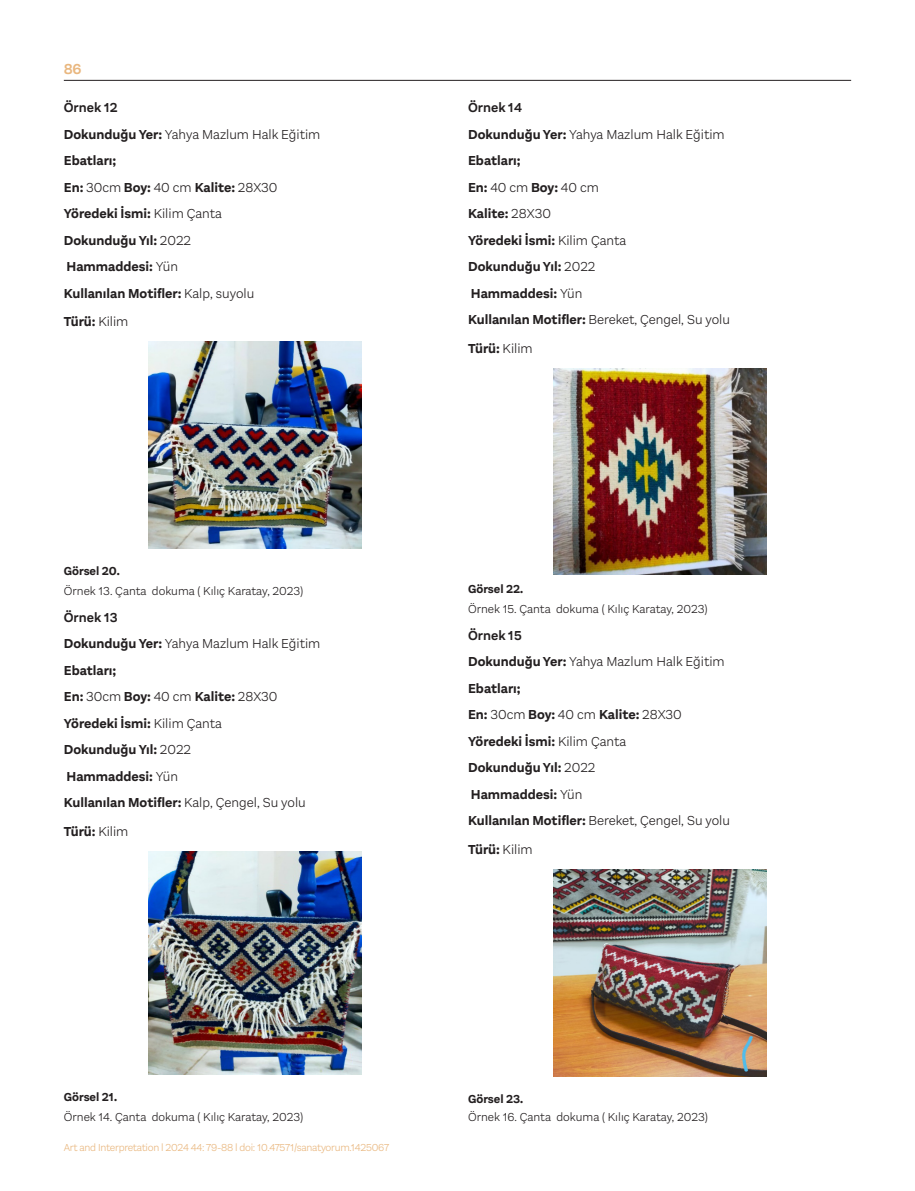
<style>
.page{position:relative;width:915px;height:1191px;background:#fff}
.page>*{position:absolute;margin:0;border:0;box-sizing:border-box;transform-origin:0 0}
.t1{font:600 15px "Aestetico";color:#e9b77f}
.t2{font:700 13.5px "Aestetico";color:#231f20}
.t3{font:300 13.5px "Aestetico";color:#231f20}
.t4{font:600 13.5px "Aestetico";color:#231f20}
.t5{font:300 12px "Aestetico";color:#231f20}
.t6{font:700 12px "Aestetico";color:#231f20}
.t7{font:300 10.5px "Aestetico";letter-spacing:-.025em;color:#e9b77f}
.s1{font-weight:700}
.s2{font-weight:300}
</style>
<div class="page">
<hr style="left:64px;top:80px;width:786px;height:1px;background:#231f20">
<img style="left:149px;top:342px;width:212px;height:206px">
<img style="left:149px;top:851px;width:212px;height:223px">
<img style="left:553px;top:368px;width:212px;height:207px">
<img style="left:553px;top:869px;width:212px;height:207px">
<p class="t1" style="left:64px;top:60px;width:19px">86</p>
<p class="t4" style="left:64px;top:100px;width:55px">Örnek 12</p>
<p class="t3" style="left:64px;top:126px;width:258px"><span class="s1">Dokunduğu Yer:</span> Yahya Mazlum Halk Eğitim</p>
<p class="t2" style="left:64px;top:152px;width:54px">Ebatları;</p>
<p class="t2" style="left:64px;top:179px;width:215px">En: <span class="s2">30cm</span> Boy: <span class="s2">40 cm</span> Kalite: <span class="s2">28X30</span></p>
<p class="t2" style="left:64px;top:205px;width:160px">Yöredeki İsmi: <span class="s2">Kilim Çanta</span></p>
<p class="t2" style="left:64px;top:232px;width:129px">Dokunduğu Yıl: <span class="s2">2022</span></p>
<p class="t2" style="left:66px;top:258px;width:113px">Hammaddesi: <span class="s2">Yün</span></p>
<p class="t2" style="left:64px;top:285px;width:192px">Kullanılan Motifler: <span class="s2">Kalp, suyolu</span></p>
<p class="t2" style="left:64px;top:314px;width:66px">Türü: <span class="s2">Kilim</span></p>
<p class="t6" style="left:64px;top:564px;width:57px">Görsel 20.</p>
<p class="t5" style="left:64px;top:584px;width:241px">Örnek 13. Çanta dokuma ( Kılıç Karatay, 2023)</p>
<p class="t4" style="left:64px;top:609px;width:55px">Örnek 13</p>
<p class="t3" style="left:64px;top:636px;width:258px"><span class="s1">Dokunduğu Yer:</span> Yahya Mazlum Halk Eğitim</p>
<p class="t2" style="left:64px;top:662px;width:54px">Ebatları;</p>
<p class="t2" style="left:64px;top:689px;width:215px">En: <span class="s2">30cm</span> Boy: <span class="s2">40 cm</span> Kalite: <span class="s2">28X30</span></p>
<p class="t2" style="left:64px;top:715px;width:160px">Yöredeki İsmi: <span class="s2">Kilim Çanta</span></p>
<p class="t2" style="left:64px;top:742px;width:129px">Dokunduğu Yıl: <span class="s2">2022</span></p>
<p class="t2" style="left:66px;top:768px;width:113px">Hammaddesi: <span class="s2">Yün</span></p>
<p class="t2" style="left:64px;top:795px;width:243px">Kullanılan Motifler: <span class="s2">Kalp, Çengel, Su yolu</span></p>
<p class="t2" style="left:64px;top:823px;width:66px">Türü: <span class="s2">Kilim</span></p>
<p class="t4" style="left:468px;top:100px;width:55px">Örnek 14</p>
<p class="t3" style="left:468px;top:126px;width:258px"><span class="s1">Dokunduğu Yer:</span> Yahya Mazlum Halk Eğitim</p>
<p class="t2" style="left:468px;top:152px;width:54px">Ebatları;</p>
<p class="t3" style="left:468px;top:179px;width:132px"><span class="s1">En:</span> 40 cm <span class="s1">Boy:</span> 40 cm</p>
<p class="t2" style="left:468px;top:205px;width:84px">Kalite: <span class="s2">28X30</span></p>
<p class="t2" style="left:468px;top:232px;width:160px">Yöredeki İsmi: <span class="s2">Kilim Çanta</span></p>
<p class="t2" style="left:468px;top:258px;width:129px">Dokunduğu Yıl: <span class="s2">2022</span></p>
<p class="t2" style="left:470px;top:285px;width:113px">Hammaddesi: <span class="s2">Yün</span></p>
<p class="t3" style="left:468px;top:312px;width:263px"><span class="s1">Kullanılan Motifler:</span> Bereket, Çengel, Su yolu</p>
<p class="t2" style="left:468px;top:340px;width:66px">Türü: <span class="s2">Kilim</span></p>
<p class="t6" style="left:468px;top:581px;width:57px">Görsel 22.</p>
<p class="t5" style="left:468px;top:602px;width:241px">Örnek 15. Çanta dokuma ( Kılıç Karatay, 2023)</p>
<p class="t4" style="left:468px;top:627px;width:55px">Örnek 15</p>
<p class="t3" style="left:468px;top:654px;width:258px"><span class="s1">Dokunduğu Yer:</span> Yahya Mazlum Halk Eğitim</p>
<p class="t2" style="left:468px;top:680px;width:54px">Ebatları;</p>
<p class="t2" style="left:468px;top:706px;width:215px">En: <span class="s2">30cm</span> Boy: <span class="s2">40 cm</span> Kalite: <span class="s2">28X30</span></p>
<p class="t2" style="left:468px;top:733px;width:160px">Yöredeki İsmi: <span class="s2">Kilim Çanta</span></p>
<p class="t2" style="left:468px;top:759px;width:129px">Dokunduğu Yıl: <span class="s2">2022</span></p>
<p class="t2" style="left:470px;top:786px;width:113px">Hammaddesi: <span class="s2">Yün</span></p>
<p class="t3" style="left:468px;top:813px;width:263px"><span class="s1">Kullanılan Motifler:</span> Bereket, Çengel, Su yolu</p>
<p class="t2" style="left:468px;top:841px;width:66px">Türü: <span class="s2">Kilim</span></p>
<p class="t6" style="left:64px;top:1089px;width:55px">Görsel 21.</p>
<p class="t5" style="left:64px;top:1110px;width:241px">Örnek 14. Çanta dokuma ( Kılıç Karatay, 2023)</p>
<p class="t7" style="left:64px;top:1141px;width:326px">Art and Interpretation l 2024 44: 79-88 l doi: 10.47571/sanatyorum.1425067</p>
<p class="t6" style="left:468px;top:1092px;width:57px">Görsel 23.</p>
<p class="t5" style="left:468px;top:1110px;width:241px">Örnek 16. Çanta dokuma ( Kılıç Karatay, 2023)</p>
</div>
